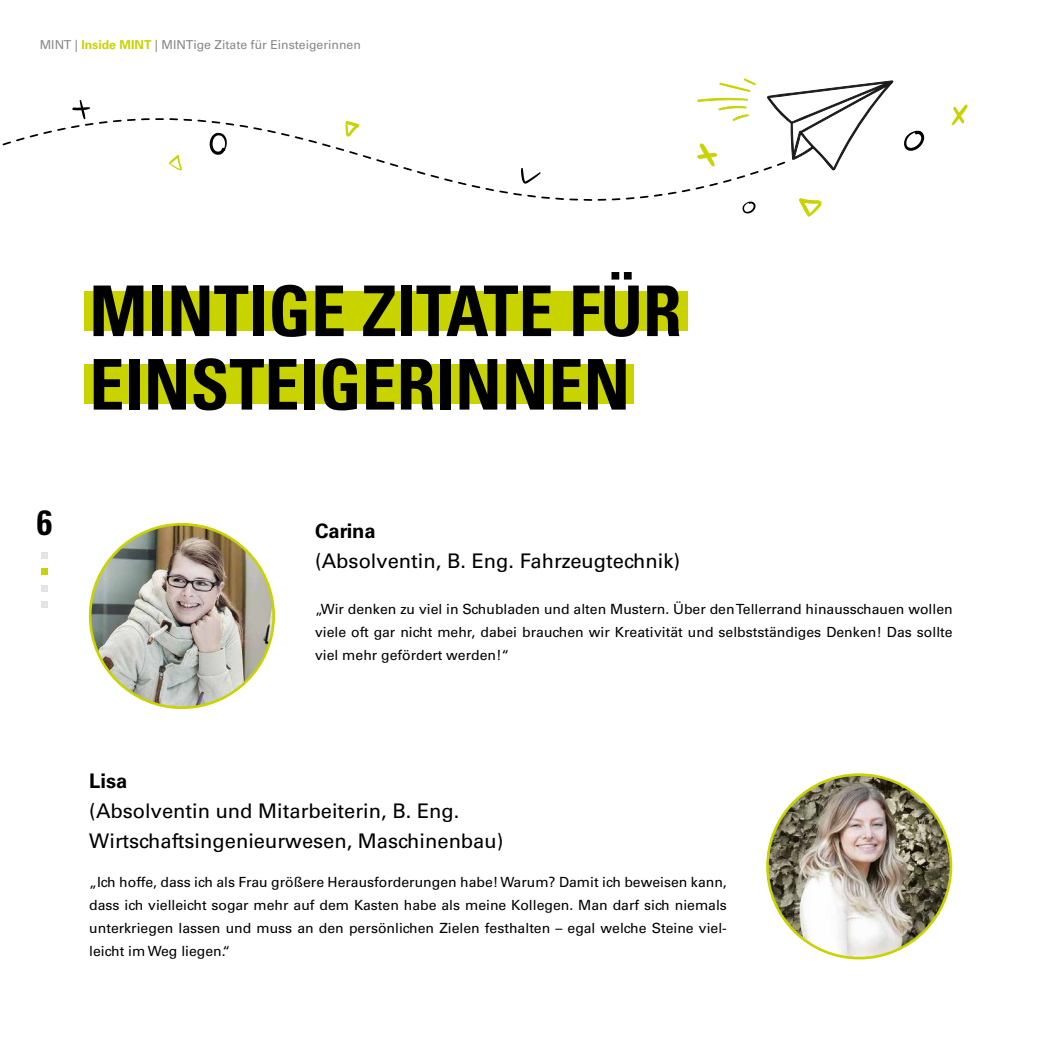
<style>
.page{position:relative;width:1042px;height:1042px;background:#fff}
.page>*{position:absolute;margin:0;border:0;box-sizing:border-box;transform-origin:0 0}
.t1{font:700 condensed 70px/73.5px "Univers";color:#000}
.t2{font:700 condensed 35px "Univers";color:#000}
.t3{font:20.12px/29.8px "Univers LT Std";color:#000}
.t4{font:700 20.12px "Univers LT Std";color:#000}
.t5{font:14px/22.8px "Univers LT Std";color:#000;text-align:justify}
.t6{font:12.25px "Univers LT Std";color:#878787}
.s1{font-weight:700;color:#c8d300}
</style>
<div class="page">
<svg style="left:42px;top:553px;width:6px;height:6px"></svg>
<svg style="left:42px;top:585px;width:6px;height:6px"></svg>
<svg style="left:42px;top:601px;width:6px;height:6px"></svg>
<svg style="left:42px;top:569px;width:6px;height:6px"></svg>
<img style="left:767px;top:774px;width:184px;height:184px;border-radius:92px">
<div style="left:84px;top:364px;width:550px;height:40px;background:#c8d300"></div>
<div style="left:84px;top:291px;width:604px;height:39px;background:#c8d300"></div>
<img style="left:90px;top:524px;width:184px;height:184px;border-radius:92px">
<svg style="left:2px;top:78px;width:765px;height:123px"></svg>
<svg style="left:767px;top:80px;width:126px;height:91px"></svg>
<svg style="left:345px;top:121px;width:15px;height:21px"></svg>
<svg style="left:951px;top:104px;width:17px;height:22px"></svg>
<svg style="left:904px;top:130px;width:20px;height:21px"></svg>
<svg style="left:697px;top:79px;width:59px;height:43px"></svg>
<svg style="left:209px;top:133px;width:19px;height:22px"></svg>
<svg style="left:72px;top:100px;width:18px;height:20px"></svg>
<svg style="left:521px;top:168px;width:20px;height:16px"></svg>
<svg style="left:697px;top:143px;width:20px;height:24px"></svg>
<svg style="left:799px;top:198px;width:23px;height:19px"></svg>
<svg style="left:168px;top:155px;width:14px;height:15px"></svg>
<svg style="left:742px;top:200px;width:14px;height:14px"></svg>
<p class="t6" style="left:40px;top:37px;width:323px">MINT | <span class="s1">Inside MINT</span> | MINTige Zitate für Einsteigerinnen</p>
<h2 class="t2" style="left:37px;top:501px;width:17px">6</h2>
<h1 class="t1" style="left:89px;top:274px;width:594px">MINTIGE ZITATE FÜR<br>EINSTEIGERINNEN</h1>
<h3 class="t4" style="left:315px;top:519px;width:62px">Carina</h3>
<h3 class="t3" style="left:315px;top:546px;width:366px">(Absolventin, B. Eng. Fahrzeugtechnik)</h3>
<p class="t5" style="left:315px;top:598px;width:639px">„Wir denken zu viel in Schubladen und alten Mustern. Über den Tellerrand hinausschauen wollen viele oft gar nicht mehr, dabei brauchen wir Kreativität und selbstständiges Denken! Das sollte viel mehr gefördert werden!“</p>
<h3 class="t4" style="left:89px;top:769px;width:40px">Lisa</h3>
<h3 class="t3" style="left:89px;top:796px;width:416px">(Absolventin und Mitarbeiterin, B. Eng.<br>Wirtschaftsingenieurwesen, Maschinenbau)</h3>
<p class="t5" style="left:89px;top:871px;width:639px">„Ich hoffe, dass ich als Frau größere Herausforderungen habe! Warum? Damit ich beweisen kann, dass ich vielleicht sogar mehr auf dem Kasten habe als meine Kollegen. Man darf sich niemals unterkriegen lassen und muss an den persönlichen Zielen festhalten – egal welche Steine viel&shy;leicht im Weg liegen.“</p>
</div>
